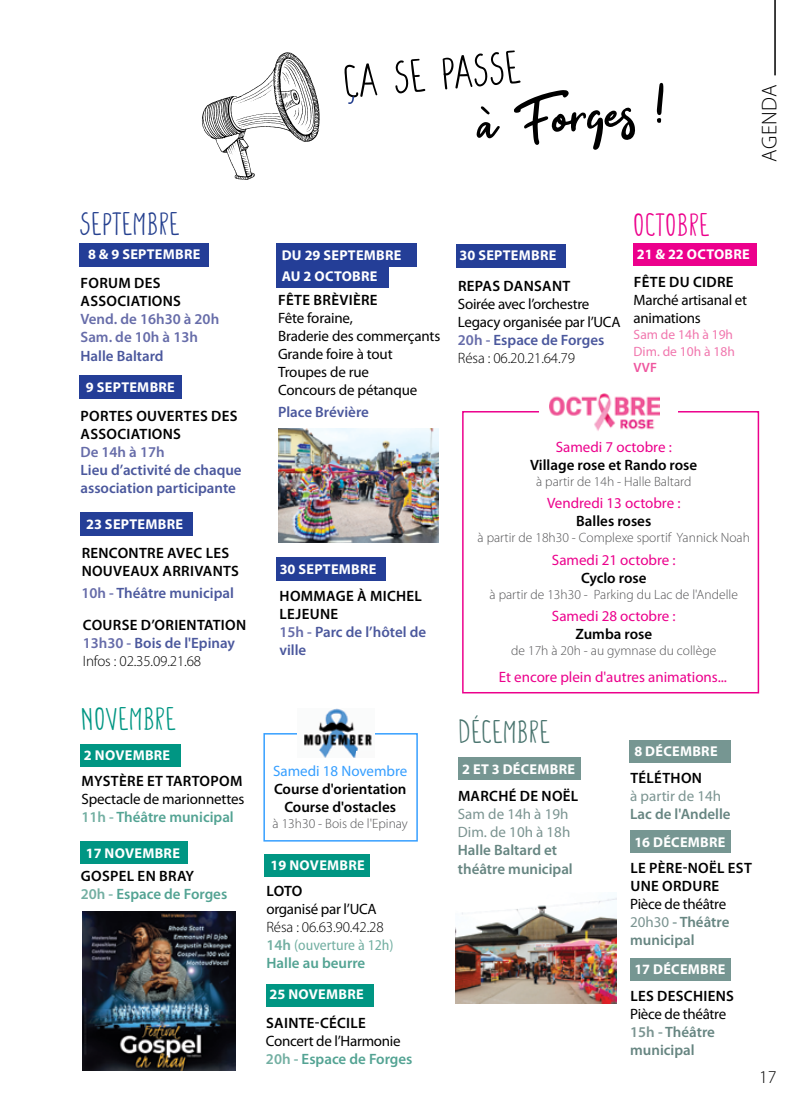
<style>
.page{position:relative;width:808px;height:1106px;background:#fff}
.page>*{position:absolute;margin:0;border:0;box-sizing:border-box;transform-origin:0 0}
.t1{font:69.15px "Get Show";color:#000}
.t2{font:53.55px "Colendra";color:#000}
.t3{font:37.5px "Colendra";color:#25408f}
.t4{font:37.5px "Colendra";color:#49746e}
.t5{font:37.5px "Colendra";color:#009683}
.t6{font:37.5px "Colendra";color:#ec008c}
.t7{font:300 21.45px "Myriad Pro";letter-spacing:.02em;color:#000}
.t8{font:300 18px "Myriad Pro";color:#000}
.t9{font:15px/18px "Myriad Pro";letter-spacing:-.015em;color:#000}
.t10{font:600 15px/18px "Myriad Pro";color:#000}
.t11{font:600 15px/18px "Myriad Pro";color:#4b589d}
.t12{font:600 15px/18px "Myriad Pro";color:#668581}
.t13{font:300 15px/18px "Myriad Pro";letter-spacing:-.01em;color:#000}
.t14{font:15px "Myriad Pro";color:#ec008c}
.t15{font:600 15px/18px "Myriad Pro";letter-spacing:.02em;color:#000}
.t16{font:600 15px/18px "Myriad Pro";color:#666ca9}
.t17{font:15px/18px "Myriad Pro";color:#7b9491}
.t18{font:600 15px/18px "Myriad Pro";color:#53a393}
.t19{font:15px "Myriad Pro";color:#369fff}
.t20{font:700 14.25px/21.3px "Myriad Pro";letter-spacing:.02em;color:#fff}
.t21{font:300 13.5px "Myriad Pro";color:#545456}
.t22{font:13.5px/16.2px "Myriad Pro";color:#f177ae}
.t23{font:600 13.5px "Myriad Pro";color:#ef569f}
.s1{color:#666ca9}
.s2{font-weight:600}
.s3{font-weight:600;color:#666ca9}
.s4{font-weight:600;color:#4b589d}
.s5{font-weight:600;color:#73afa2}
.s6{font-weight:600;color:#53a393}
.s7{color:#000}
.s8{color:#73afa2}
.s9{font-weight:400;font-stretch:semi-condensed;color:#73afa2}
.s10{font-weight:300}
.s11{font-weight:400;color:#000}
.s12{font-weight:400;color:#7b9491}
.s13{color:#7b9491}
</style>
<div class="page">
<div style="left:263px;top:733px;width:155px;height:108px;background:#fff;border:2px solid #369fff"></div>
<div style="left:462px;top:411px;width:297px;height:282px;background:#fff;border:2px solid #ec008c"></div>
<hr style="left:774px;top:0;width:2px;height:75px;background:#000">
<div style="left:79px;top:243px;width:130px;height:24px;background:#243e97"></div>
<div style="left:79px;top:375px;width:103px;height:23px;background:#243e97"></div>
<div style="left:80px;top:512px;width:113px;height:24px;background:#243e97"></div>
<div style="left:276px;top:557px;width:110px;height:24px;background:#243e97"></div>
<div style="left:276px;top:243px;width:140px;height:24px;background:#243e97"></div>
<div style="left:276px;top:267px;width:113px;height:20px;background:#243e97"></div>
<div style="left:456px;top:244px;width:110px;height:24px;background:#243e97"></div>
<div style="left:634px;top:243px;width:123px;height:23px;background:#ec008c"></div>
<div style="left:539px;top:388px;width:138px;height:48px;background:#fff"></div>
<img style="left:549px;top:394px;width:110px;height:37px">
<div style="left:264px;top:854px;width:106px;height:23px;background:#009683"></div>
<div style="left:458px;top:757px;width:122px;height:23px;background:#769692"></div>
<div style="left:629px;top:740px;width:102px;height:22px;background:#769692"></div>
<div style="left:630px;top:958px;width:101px;height:22px;background:#769692"></div>
<div style="left:266px;top:983px;width:107px;height:23px;background:#009683"></div>
<div style="left:630px;top:830px;width:101px;height:23px;background:#769692"></div>
<div style="left:80px;top:744px;width:101px;height:22px;background:#009683"></div>
<div style="left:80px;top:841px;width:108px;height:23px;background:#009683"></div>
<svg style="left:348px;top:96px;width:6px;height:8px"></svg>
<svg style="left:202px;top:52px;width:118px;height:128px"></svg>
<img style="left:297px;top:708px;width:77px;height:50px">
<div style="left:356px;top:751px;width:19px;height:7px;background:#fafafa"></div>
<img style="left:83px;top:911px;width:152px;height:159px">
<img style="left:456px;top:897px;width:160px;height:106px">
<img style="left:278px;top:428px;width:160px;height:114px">
<h3 class="t3" style="left:80px;top:200px;width:102px">SEPTEMBRE</h3>
<p class="t20" style="left:88px;top:243px;width:114px">8 &amp; 9 SEPTEMBRE</p>
<p class="t10" style="left:81px;top:273px;width:20px">Forum</p>
<p class="t10" style="left:134px;top:273px;width:10px">des</p>
<p class="t10" style="left:81px;top:291px;width:10px">associations</p>
<p class="t16" style="left:80px;top:309px;width:140px">Vend. de 16h30 à 20h<br>Sam. de 10h à 13h</p>
<p class="t11" style="left:80px;top:346px;width:85px">Halle Baltard</p>
<p class="t20" style="left:86px;top:376px;width:90px">9 SEPTEMBRE</p>
<p class="t10" style="left:81px;top:407px;width:19px">Portes</p>
<p class="t10" style="left:136px;top:407px;width:10px">ouvertes</p>
<p class="t10" style="left:211px;top:407px;width:10px">des</p>
<p class="t10" style="left:81px;top:425px;width:10px">associations</p>
<p class="t16" style="left:80px;top:443px;width:86px">De 14h à 17h</p>
<p class="t11" style="left:80px;top:461px;width:163px">Lieu d’activité de chaque association participante</p>
<p class="t20" style="left:86px;top:513px;width:99px">23 SEPTEMBRE</p>
<p class="t15" style="left:82px;top:543px;width:159px">RENCONTRE AVEC LES<br>NOUVEAUX ARRIVANTS</p>
<p class="t11" style="left:82px;top:584px;width:154px"><span class="s1">10h -</span> Théâtre municipal</p>
<p class="t13" style="left:83px;top:616px;width:154px;text-indent:58px"><span class="s2">d’orientation<br></span><span class="s3">13h30 -</span> <span class="s4">Bois de l'Epinay<br></span>I nfos : 02.35.09.21.68</p>
<p class="t10" style="left:83px;top:615px;width:19px">Course</p>
<h3 class="t5" style="left:80px;top:695px;width:97px">NOVEMBRE</h3>
<p class="t20" style="left:84px;top:744px;width:88px">2 NOVEMBRE</p>
<p class="t10" style="left:82px;top:771px;width:95px">Mystère et tartopom</p>
<p class="t9" style="left:81px;top:789px;width:164px">Spectacle de marionnettes<br><span class="s5">11h -</span> <span class="s6">Théâtre municipal</span></p>
<p class="t20" style="left:86px;top:841px;width:96px">17 NOVEMBRE</p>
<p class="t18" style="left:81px;top:866px;width:148px"><span class="s7">GOSPEL EN BRAY<br></span><span class="s8">20h -</span> Espace de Forges</p>
<h2 class="t2" style="left:340px;top:49px;width:179px;rotate:-5deg">ÇA SE PASSE</h2>
<h1 class="t1" style="left:474px;top:86px;width:193px;rotate:-5deg">à Forges !</h1>
<h3 class="t7" style="left:758px;top:162px;width:79px;rotate:-90deg">agenda</h3>
<p class="t20" style="left:282px;top:244px;width:121px">DU 29 SEPTEMBRE<br>AU 2 OCTOBRE</p>
<p class="t10" style="left:278px;top:290px;width:92px">Fête brèvi ère</p>
<p class="t9" style="left:278px;top:308px;width:164px">Fête foraine,<br>Braderie des commerçants<br>Grande foire à tout<br>Troupes de rue<br>Concours de pétanque</p>
<p class="t11" style="left:278px;top:403px;width:92px">Place Brévière</p>
<p class="t20" style="left:280px;top:558px;width:98px">30 SEPTEMBRE</p>
<p class="t10" style="left:280px;top:586px;width:45px">hoMmage</p>
<p class="t10" style="left:357px;top:586px;width:35px">à Michel</p>
<p class="t11" style="left:279px;top:604px;width:148px"><span class="s7">lejeune<br></span><span class="s1">15h -</span> Parc de l’hôtel de ville</p>
<p class="t19" style="left:273px;top:761px;width:136px">Samedi 18 Novembre</p>
<p class="t10" style="left:274px;top:779px;width:134px;text-align:center">Course d'orientation<br>Course d'ostacles</p>
<p class="t21" style="left:273px;top:816px;width:137px">à 13h30 - Bois de l'Epinay</p>
<p class="t20" style="left:271px;top:854px;width:96px">19 NOVEMBRE</p>
<p class="t10" style="left:267px;top:881px;width:37px">LOTO</p>
<p class="t9" style="left:266px;top:900px;width:112px">organisé par l’UCA</p>
<p class="t13" style="left:266px;top:918px;width:129px">Résa : 06.63.90.42.28<br><span class="s5">14h</span> <span class="s9">(ouverture à 12h)<br></span><span class="s6">Halle au beurre</span></p>
<p class="t20" style="left:269px;top:983px;width:96px">25 NOVEMBRE</p>
<p class="t10" style="left:266px;top:1013px;width:17px">Sainte</p>
<p class="t10" style="left:315px;top:1013px;width:31px">-cécile</p>
<p class="t9" style="left:266px;top:1031px;width:148px">Concert de l’Harmonie<br><span class="s5">20h -</span> <span class="s6">Espace de Forges</span></p>
<p class="t20" style="left:459px;top:244px;width:98px">30 SEPTEMBRE</p>
<p class="t10" style="left:458px;top:277px;width:18px">Repas</p>
<p class="t10" style="left:504px;top:277px;width:11px">dansant</p>
<p class="t9" style="left:458px;top:295px;width:164px">Soirée avec l’orchestre<br>Legacy organisée par l’UCA<br><span class="s3">20h -</span> <span class="s4">Espace de Forges<br></span><span class="s10">Résa : 06.20.21.64.79</span></p>
<h3 class="t6" style="left:633px;top:201px;width:79px">OCTOBRE</h3>
<p class="t20" style="left:637px;top:243px;width:114px">21 &amp; 22 OCTOBRE</p>
<p class="t10" style="left:634px;top:273px;width:92px">Fête du CIDre</p>
<p class="t9" style="left:634px;top:291px;width:115px">Marché artisanal et animations</p>
<p class="t22" style="left:634px;top:326px;width:103px">Sam de 14h à 19h<br>Dim. de 10h à 18h</p>
<p class="t23" style="left:634px;top:359px;width:25px">VVF</p>
<p class="t14" style="left:556px;top:437px;width:118px">Samedi 7 octobre :</p>
<p class="t10" style="left:530px;top:455px;width:168px">Village rose et Rando rose</p>
<p class="t21" style="left:536px;top:474px;width:157px">à partir de 14h - Halle Baltard</p>
<p class="t14" style="left:547px;top:494px;width:135px">Vendredi 13 octobre :</p>
<p class="t10" style="left:576px;top:511px;width:77px">Balles roses</p>
<p class="t21" style="left:478px;top:530px;width:274px">à partir de 18h30 - Complexe sportif Yannick Noah</p>
<p class="t14" style="left:552px;top:550px;width:125px">Samedi 21 octobre :</p>
<p class="t10" style="left:581px;top:568px;width:67px">Cyclo rose</p>
<p class="t21" style="left:490px;top:587px;width:250px">à partir de 13h30 - Parking du Lac de l'Andelle</p>
<p class="t14" style="left:552px;top:606px;width:125px">Samedi 28 octobre :</p>
<p class="t10" style="left:575px;top:624px;width:78px">Zumba rose</p>
<p class="t21" style="left:511px;top:643px;width:206px">de 17h à 20h - au gymnase du collège</p>
<p class="t14" style="left:499px;top:667px;width:230px">Et encore plein d'autres animations...</p>
<h3 class="t4" style="left:458px;top:708px;width:93px">DÉCEMBRE</h3>
<p class="t20" style="left:462px;top:757px;width:114px">2 ET 3 DÉCEMBRE</p>
<p class="t10" style="left:458px;top:787px;width:23px">March</p>
<p class="t10" style="left:509px;top:787px;width:67px">é de NOël</p>
<p class="t17" style="left:458px;top:805px;width:114px">Sam de 14h à 19h<br>Dim. de 10h à 18h</p>
<p class="t12" style="left:458px;top:841px;width:116px">Halle Baltard et théâtre municipal</p>
<p class="t20" style="left:634px;top:740px;width:85px">8 DÉCEMBRE</p>
<p class="t10" style="left:630px;top:768px;width:43px">Téléthon</p>
<p class="t17" style="left:630px;top:786px;width:92px">à partir de 14h</p>
<p class="t12" style="left:630px;top:804px;width:102px">Lac de l'Andelle</p>
<p class="t20" style="left:634px;top:830px;width:93px">16 DÉCEMBRE</p>
<p class="t10" style="left:630px;top:858px;width:107px">Le père-noël est une</p>
<p class="t10" style="left:662px;top:876px;width:11px">ordure</p>
<p class="t12" style="left:630px;top:894px;width:101px"><span class="s11">Pièce de théâtre<br></span><span class="s12">20h30</span> <span class="s13">-</span> Théâtre municipal</p>
<p class="t20" style="left:634px;top:958px;width:93px">17 DÉCEMBRE</p>
<p class="t15" style="left:630px;top:986px;width:105px">LES DESCHIENS</p>
<p class="t12" style="left:630px;top:1004px;width:97px"><span class="s11">Pièce de théâtre<br></span><span class="s13">15h -</span> Théâtre municipal</p>
<p class="t8" style="left:759px;top:1067px;width:19px">17</p>
</div>
